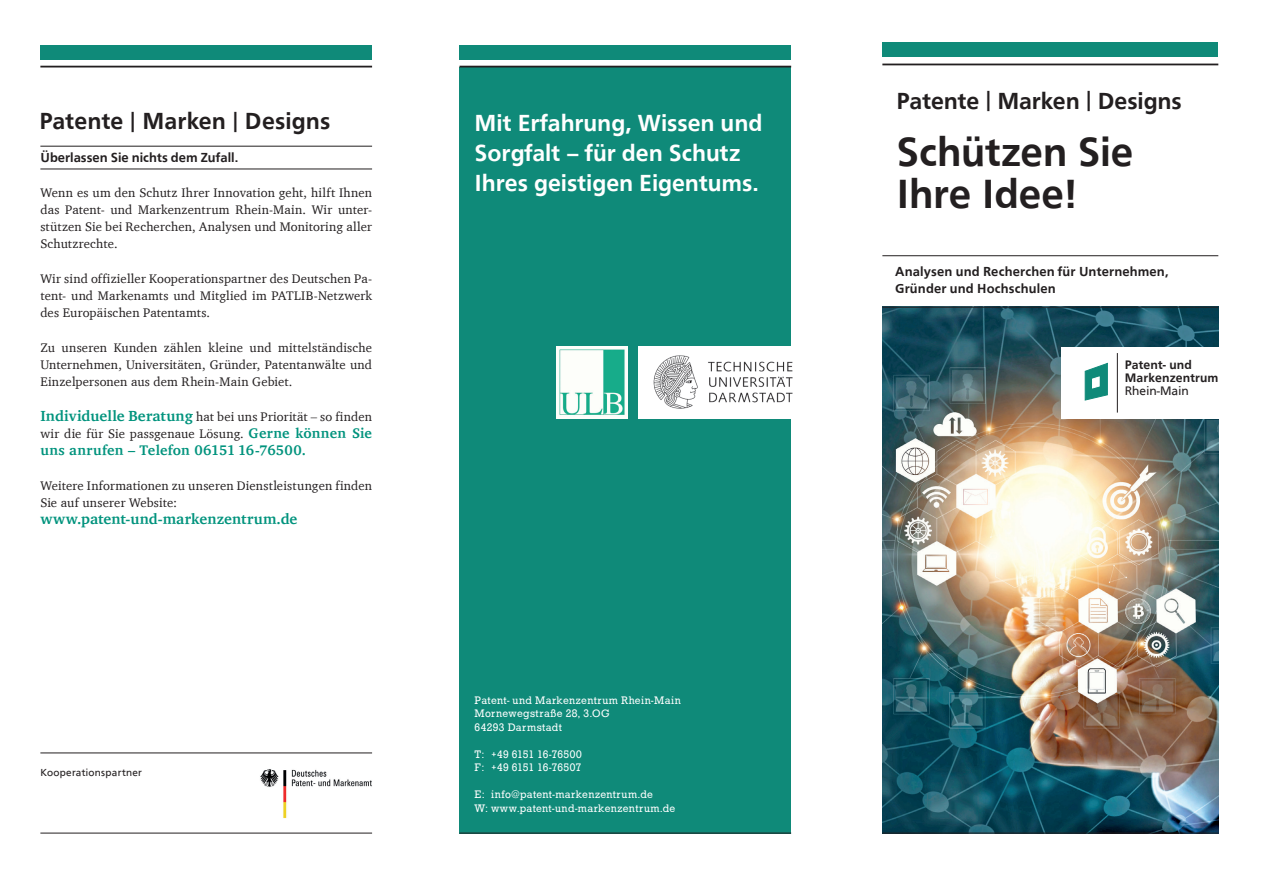
<style>
.page{position:relative;width:1263px;height:893px;background:#fff}
.page>*{position:absolute;margin:0;border:0;box-sizing:border-box;transform-origin:0 0}
.t1{font:500 42px/42px "Front Page";letter-spacing:-.005em;color:#231f20}
.t2{font:500 24px/30px "Front Page";color:#fff}
.t3{font:500 24px "Front Page";color:#231f20}
.t4{font:700 15px "Charter";letter-spacing:.01em;color:#00937d}
.t5{font:700 14.25px "Charter";letter-spacing:.02em;color:#00937d}
.t6{font:500 13.5px/16.5px "Front Page";letter-spacing:.01em;color:#231f20}
.t7{font:12.75px/17.2px "Charter";letter-spacing:.015em;color:#231f20;text-align:justify}
.t8{font:500 12.75px/12.8px "Front Page";letter-spacing:.01em;color:#231f20}
.t9{font:12.75px "Front Page";letter-spacing:.01em;color:#231f20}
.t10{font:11.25px/13.5px "Stafford";letter-spacing:.03em;color:#fff}
.t11{font:11.25px/13.5px "Stafford";letter-spacing:.005em;color:#fff}
.t12{font:10.5px "Front Page";letter-spacing:.025em;color:#231f20}
.s1{font-weight:400}
.s2{font-weight:700;font-size:15px;color:#00937d}
.s3{font-weight:700;font-size:14.25px;color:#00937d}
</style>
<div class="page">
<img style="left:248px;top:769px;width:124px;height:64px">
<img style="left:882px;top:308px;width:336px;height:525px">
<div style="left:459px;top:67px;width:332px;height:766px;background:#0f8a79"></div>
<div style="left:638px;top:347px;width:198px;height:72px;background:#fff"></div>
<img style="left:653px;top:355px;width:140px;height:54px">
<hr style="left:459px;top:833px;width:332px;height:1px;background:#231f20">
<hr style="left:882px;top:833px;width:336px;height:1px;background:#231f20">
<div style="left:882px;top:43px;width:336px;height:14px;background:#0f8a79"></div>
<hr style="left:882px;top:64px;width:336px;height:1px;background:#231f20">
<div style="left:459px;top:45px;width:332px;height:15px;background:#0f8a79"></div>
<hr style="left:459px;top:66px;width:332px;height:1px;background:#231f20">
<hr style="left:882px;top:255px;width:336px;height:1px;background:#231f20">
<hr style="left:882px;top:307px;width:336px;height:1px;background:#231f20">
<div style="left:40px;top:45px;width:332px;height:15px;background:#0f8a79"></div>
<hr style="left:40px;top:66px;width:332px;height:1px;background:#231f20">
<hr style="left:40px;top:833px;width:332px;height:1px;background:#231f20">
<hr style="left:40px;top:752px;width:332px;height:1px;background:#231f20">
<hr style="left:40px;top:146px;width:332px;height:1px;background:#231f20">
<hr style="left:40px;top:169px;width:332px;height:1px;background:#231f20">
<div style="left:1061px;top:347px;width:180px;height:72px;background:#fff"></div>
<hr style="left:1117px;top:353px;width:1px;height:60px;background:#231f20">
<svg style="left:1084px;top:362px;width:24px;height:39px"></svg>
<img style="left:556px;top:347px;width:72px;height:71px">
<h2 class="t3" style="left:39px;top:103px;width:293px">Patente <span class="s1">|</span>Marken<span class="s1">|</span>Designs</h2>
<h2 class="t2" style="left:475px;top:106px;width:289px">Mit Erfahrung, Wissen und<br>Sorgfalt – für den Schutz<br>Ihres geistigen Eigentums.</h2>
<p class="t6" style="left:40px;top:148px;width:200px">Überlassen Sie nichts dem Zufall.</p>
<p class="t7" style="left:40px;top:183px;width:333px">Wenn es um den Schutz Ihrer Innovation geht, hilft Ihnen das Patent- und Markenzentrum Rhein-Main. Wir unter&shy;stützen Sie bei Recherchen, Analysen und Monitoring aller Schutzrechte.</p>
<p class="t7" style="left:40px;top:270px;width:333px">Wir sind offizieller Kooperationspartner des Deutschen Pa&shy;tent- und Markenamts und Mitglied im PATLIB-Netzwerk des Europäischen Patentamts.</p>
<p class="t7" style="left:40px;top:339px;width:333px">Zu unseren Kunden zählen kleine und mittelständische Unternehmen, Universitäten, Gründer, Patentanwälte und Einzelpersonen aus dem Rhein-Main Gebiet.</p>
<p class="t7" style="left:40px;top:408px;width:333px"><span class="s2">Individuelle Beratung</span> hat bei uns Priorität – so finden wir die für Sie passgenaue Lösung. <span class="s3">Gerne können Sie</span></p>
<p class="t5" style="left:40px;top:438px;width:267px">uns anrufen – Telefon 06151 16-76500.</p>
<p class="t7" style="left:40px;top:477px;width:333px">Weitere Informationen zu unseren Dienstleistungen finden<br>Sie auf unserer Website:</p>
<p class="t4" style="left:40px;top:506px;width:259px">www.patent-und-markenzentrum.de</p>
<p class="t12" style="left:40px;top:764px;width:103px">Kooperationspartner</p>
<p class="t10" style="left:475px;top:693px;width:208px">Patent- und Markenzentrum Rhein-Main<br>Mornewegstraße 28, 3.OG<br>64293 Darmstadt</p>
<p class="t11" style="left:475px;top:747px;width:109px">T: +49 6151 16-76500<br>F: +49 6151 16-76507</p>
<p class="t10" style="left:475px;top:788px;width:202px">E: info@patent-markenzentrum.de<br>W: www.patent-und-markenzentrum.de</p>
<h2 class="t3" style="left:897px;top:83px;width:287px">Patente<span class="s1">|</span>Marken<span class="s1">|</span>Designs</h2>
<h1 class="t1" style="left:897px;top:128px;width:238px">Schützen Sie<br>Ihre Idee!</h1>
<p class="t6" style="left:895px;top:263px;width:275px">Analysen und Recherchen für Unternehmen,<br>Gründer und Hochschulen</p>
<p class="t8" style="left:1125px;top:358px;width:95px">Patent- und<br>Markenzentrum</p>
<p class="t9" style="left:1125px;top:381px;width:65px">Rhein-Main</p>
</div>
